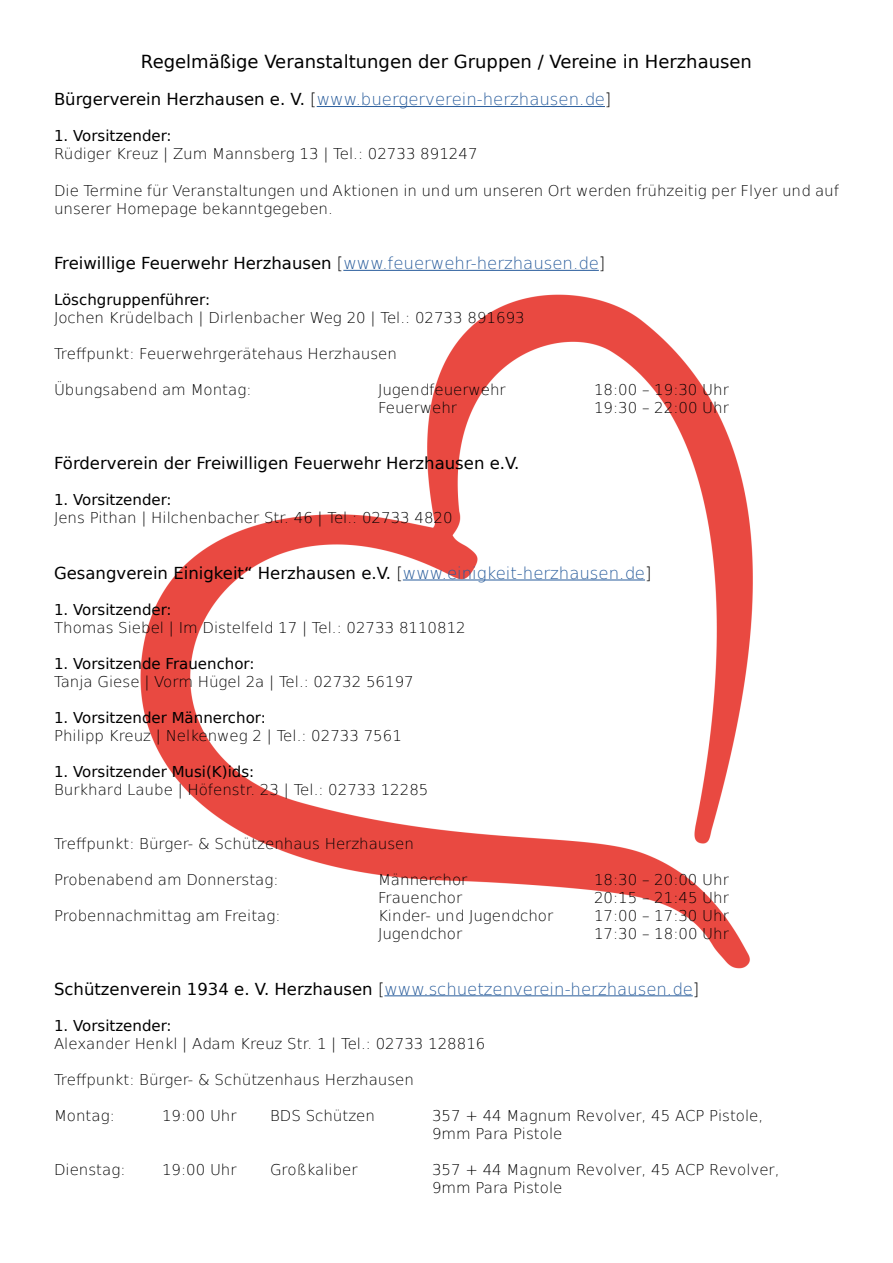
<style>
.page{position:relative;width:893px;height:1263px;background:#fff}
.page>*{position:absolute;margin:0;border:0;box-sizing:border-box;transform-origin:0 0}
.t1{font:18px "DejaVu Sans";color:#000}
.t2{font:16.5px "DejaVu Sans";color:#000}
.t3{font:200 16.5px "DejaVu Sans";color:#275b9b}
.t4{font:200 15px/18px "DejaVu Sans";color:#000}
.t5{font:15px "DejaVu Sans";color:#000}
.s1{font-weight:400;color:#000}
.s2{color:#000}
.s3{font-weight:200}
.s4{font-weight:200;color:#275b9b}
</style>
<div class="page">
<img style="left:140px;top:106px;width:613px;height:891px">
<hr style="left:317px;top:106px;width:288px;height:1px;background:#275b9b">
<hr style="left:343px;top:270px;width:256px;height:1px;background:#275b9b">
<hr style="left:403px;top:580px;width:242px;height:1px;background:#275b9b">
<hr style="left:384px;top:995px;width:309px;height:1px;background:#275b9b">
<p class="t1" style="left:141px;top:47px;width:613px">Regelmäßige Veranstaltungen der Gruppen / Vereine in Herzhausen</p>
<p class="t3" style="left:54px;top:87px;width:559px"><span class="s1">Bürgerverein Herzhausen e. V.</span> <span class="s2">[</span>www.buergerverein-herzhausen.de<span class="s2">]</span></p>
<p class="t5" style="left:54px;top:124px;width:119px">1. Vorsitzender:</p>
<p class="t4" style="left:54px;top:144px;width:425px">Rüdiger Kreuz | Zum Mannsberg 13 | Tel.: 02733 891247</p>
<p class="t4" style="left:54px;top:180px;width:786px">Die Termine für Veranstaltungen und Aktionen in und um unseren Ort werden frühzeitig per Flyer und auf unserer Homepage bekanntgegeben.</p>
<p class="t2" style="left:54px;top:250px;width:553px">Freiwillige Feuerwehr Herzhausen <span class="s3">[</span><span class="s4">www.feuerwehr-herzhausen.de</span><span class="s3">]</span></p>
<p class="t5" style="left:54px;top:288px;width:158px">Löschgruppenführer:</p>
<p class="t4" style="left:54px;top:308px;width:472px">Jochen Krüdelbach | Dirlenbacher Weg 20 | Tel.: 02733 891693</p>
<p class="t4" style="left:54px;top:344px;width:344px">Treffpunkt: Feuerwehrgerätehaus Herzhausen</p>
<p class="t4" style="left:54px;top:380px;width:199px">Übungsabend am Montag:</p>
<p class="t4" style="left:378px;top:380px;width:129px">Jugendfeuerwehr</p>
<p class="t4" style="left:594px;top:380px;width:136px">18:00 – 19:30 Uhr</p>
<p class="t4" style="left:378px;top:398px;width:81px">Feuerwehr</p>
<p class="t4" style="left:594px;top:398px;width:136px">19:30 – 22:00 Uhr</p>
<p class="t2" style="left:54px;top:450px;width:467px">Förderverein der Freiwilligen Feuerwehr Herzhausen e.V.</p>
<p class="t5" style="left:54px;top:488px;width:119px">1. Vorsitzender:</p>
<p class="t4" style="left:54px;top:508px;width:400px">Jens Pithan | Hilchenbacher Str. 46 | Tel.: 02733 4820</p>
<p class="t2" style="left:54px;top:560px;width:599px">Gesangverein Einigkeit“ Herzhausen e.V. <span class="s3">[</span><span class="s4">www.einigkeit-herzhausen.de</span><span class="s3">]</span></p>
<p class="t5" style="left:54px;top:597px;width:119px">1. Vorsitzender:</p>
<p class="t4" style="left:54px;top:618px;width:413px">Thomas Siebel | Im Distelfeld 17 | Tel.: 02733 8110812</p>
<p class="t5" style="left:54px;top:651px;width:202px">1. Vorsitzende Frauenchor:</p>
<p class="t4" style="left:54px;top:672px;width:361px">Tanja Giese | Vorm Hügel 2a | Tel.: 02732 56197</p>
<p class="t5" style="left:54px;top:705px;width:213px">1. Vorsitzender Männerchor:</p>
<p class="t4" style="left:54px;top:726px;width:349px">Philipp Kreuz | Nelkenweg 2 | Tel.: 02733 7561</p>
<p class="t5" style="left:54px;top:759px;width:202px">1. Vorsitzender Musi(K)ids:</p>
<p class="t4" style="left:54px;top:780px;width:376px">Burkhard Laube | Höfenstr. 23 | Tel.: 02733 12285</p>
<p class="t4" style="left:54px;top:834px;width:362px">Treffpunkt: Bürger- &amp; Schützenhaus Herzhausen</p>
<p class="t4" style="left:54px;top:870px;width:226px">Probenabend am Donnerstag:</p>
<p class="t4" style="left:378px;top:870px;width:91px">Männerchor</p>
<p class="t4" style="left:594px;top:870px;width:136px">18:30 – 20:00 Uhr</p>
<p class="t4" style="left:378px;top:888px;width:86px">Frauenchor</p>
<p class="t4" style="left:594px;top:888px;width:136px">20:15 – 21:45 Uhr</p>
<p class="t4" style="left:54px;top:906px;width:228px">Probennachmittag am Freitag:</p>
<p class="t4" style="left:378px;top:906px;width:177px">Kinder- und Jugendchor</p>
<p class="t4" style="left:594px;top:906px;width:136px">17:00 – 17:30 Uhr</p>
<p class="t4" style="left:378px;top:924px;width:86px">Jugendchor</p>
<p class="t4" style="left:594px;top:924px;width:136px">17:30 – 18:00 Uhr</p>
<p class="t3" style="left:54px;top:976px;width:647px"><span class="s1">Schützenverein 1934 e. V. Herzhausen</span> <span class="s2">[</span>www.schuetzenverein-herzhausen.de<span class="s2">]</span></p>
<p class="t5" style="left:54px;top:1013px;width:119px">1. Vorsitzender:</p>
<p class="t4" style="left:54px;top:1033px;width:433px">Alexander Henkl | Adam Kreuz Str. 1 | Tel.: 02733 128816</p>
<p class="t4" style="left:54px;top:1069px;width:362px">Treffpunkt: Bürger- &amp; Schützenhaus Herzhausen</p>
<p class="t4" style="left:54px;top:1105px;width:62px">Montag:</p>
<p class="t4" style="left:162px;top:1105px;width:76px">19:00 Uhr</p>
<p class="t4" style="left:270px;top:1105px;width:106px">BDS Schützen</p>
<p class="t4" style="left:432px;top:1105px;width:333px">357 + 44 Magnum Revolver, 45 ACP Pistole,<br>9mm Para Pistole</p>
<p class="t4" style="left:54px;top:1159px;width:73px">Dienstag:</p>
<p class="t4" style="left:162px;top:1159px;width:76px">19:00 Uhr</p>
<p class="t4" style="left:270px;top:1159px;width:89px">Großkaliber</p>
<p class="t4" style="left:432px;top:1159px;width:349px">357 + 44 Magnum Revolver, 45 ACP Revolver,<br>9mm Para Pistole</p>
</div>
